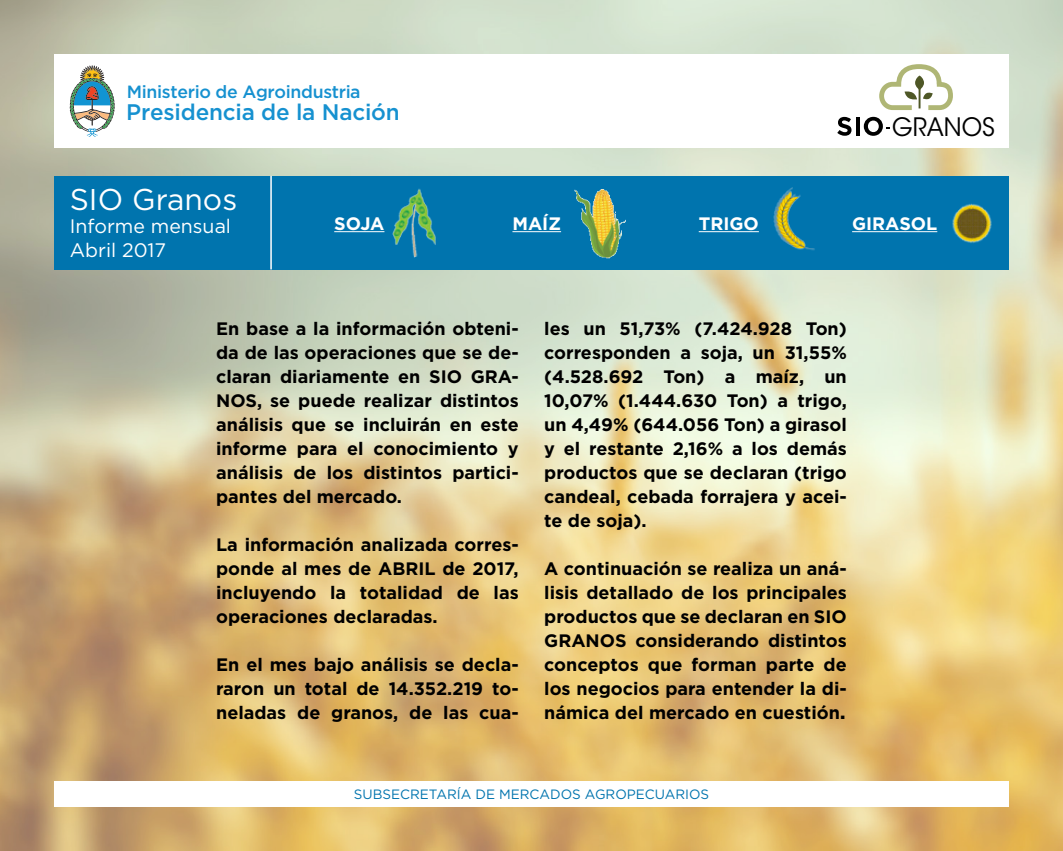
<style>
.page{position:relative;width:1063px;height:851px;background:#fff}
.page>*{position:absolute;margin:0;border:0;box-sizing:border-box;transform-origin:0 0}
.t1{font:30px "Gotham";color:#fff}
.t2{font:25.2px "ITC Avant Garde Std";color:#000;scale:.95 1}
.t3{font:500 22.5px "Gotham";letter-spacing:-.01em;color:#1691d0}
.t4{font:19.5px/23.4px "Gotham";color:#fff}
.t5{font:700 18px/24px "Gotham";color:#000;text-align:justify}
.t6{font:700 18px "Gotham";color:#fff}
.t7{font:500 17.7px "Gotham";letter-spacing:-.02em;color:#1691d0}
.t8{font:13.5px "Gotham";color:#0074ae}
.s1{font-size:21px}
</style>
<div class="page">
<img style="left:0;top:0;width:1063px;height:850px">
<div style="left:54px;top:54px;width:955px;height:94px;background:#fff"></div>
<svg style="left:837px;top:117px;width:15px;height:19px"></svg>
<hr style="left:856px;top:117px;width:4px;height:18px;background:#000">
<svg style="left:864px;top:64px;width:89px;height:72px"></svg>
<hr style="left:919px;top:88px;width:2px;height:20px;background:#4e5726">
<div style="left:54px;top:176px;width:955px;height:93px;background:#0074ae"></div>
<div style="left:54px;top:780px;width:955px;height:26px;background:#fff"></div>
<svg style="left:70px;top:65px;width:45px;height:71px"></svg>
<img style="left:773px;top:187px;width:42px;height:64px">
<img style="left:952px;top:203px;width:40px;height:40px">
<img style="left:392px;top:188px;width:44px;height:69px">
<img style="left:574px;top:189px;width:52px;height:70px">
<hr style="left:270px;top:176px;width:2px;height:93px;background:#fff">
<hr style="left:334px;top:231px;width:50px;height:1px;background:#fff">
<hr style="left:512px;top:231px;width:49px;height:1px;background:#fff">
<hr style="left:699px;top:231px;width:60px;height:1px;background:#fff">
<hr style="left:852px;top:231px;width:85px;height:1px;background:#fff">
<p class="t7" style="left:127px;top:80px;width:235px">Ministerio de Agroindustria</p>
<p class="t3" style="left:126px;top:97px;width:275px">Presidencia de la Nación</p>
<h2 class="t2" style="left:892px;top:111px;width:110px">GRANOS</h2>
<h1 class="t1" style="left:70px;top:180px;width:169px">SIO Granos</h1>
<p class="t4" style="left:70px;top:214px;width:163px">Informe mensual<br>Abril 2017</p>
<p class="t6" style="left:334px;top:211px;width:52px">SOJA</p>
<p class="t6" style="left:512px;top:211px;width:50px">MAÍZ</p>
<p class="t6" style="left:699px;top:211px;width:62px">TRIGO</p>
<p class="t6" style="left:852px;top:211px;width:87px">GIRASOL</p>
<p class="t5" style="left:216px;top:316px;width:304px">En base a la información obteni&shy;da de las operaciones que se de&shy;claran diariamente en SIO GRA-NOS, se puede realizar distintos análisis que se incluirán en este informe para el conocimiento y análisis de los distintos partici&shy;pantes del mercado.</p>
<p class="t5" style="left:216px;top:532px;width:304px">La información analizada corres&shy;ponde al mes de ABRIL de 2017, incluyendo la totalidad de las operaciones declaradas.</p>
<p class="t5" style="left:216px;top:652px;width:304px">En el mes bajo análisis se decla&shy;raron un total de 14.352.219 to&shy;neladas de granos, de las cua-</p>
<p class="t5" style="left:544px;top:316px;width:304px">les un 51,73% (7.424.928 Ton) corresponden a soja, un 31,55% (4.528.692 Ton) a maíz, un 10,07% (1.444.630 Ton) a trigo, un 4,49% (644.056 Ton) a girasol y el restante 2,16% a los demás productos que se declaran (trigo candeal, cebada forrajera y acei&shy;te de soja).</p>
<p class="t5" style="left:544px;top:556px;width:304px">A continuación se realiza un aná&shy;lisis detallado de los principales productos que se declaran en SIO GRANOS considerando distintos conceptos que forman parte de los negocios para entender la di&shy;námica del mercado en cuestión<span class="s1">.</span></p>
<p class="t8" style="left:354px;top:785px;width:357px">SUBSECRETARÍA DE MERCADOS AGROPECUARIOS</p>
</div>
